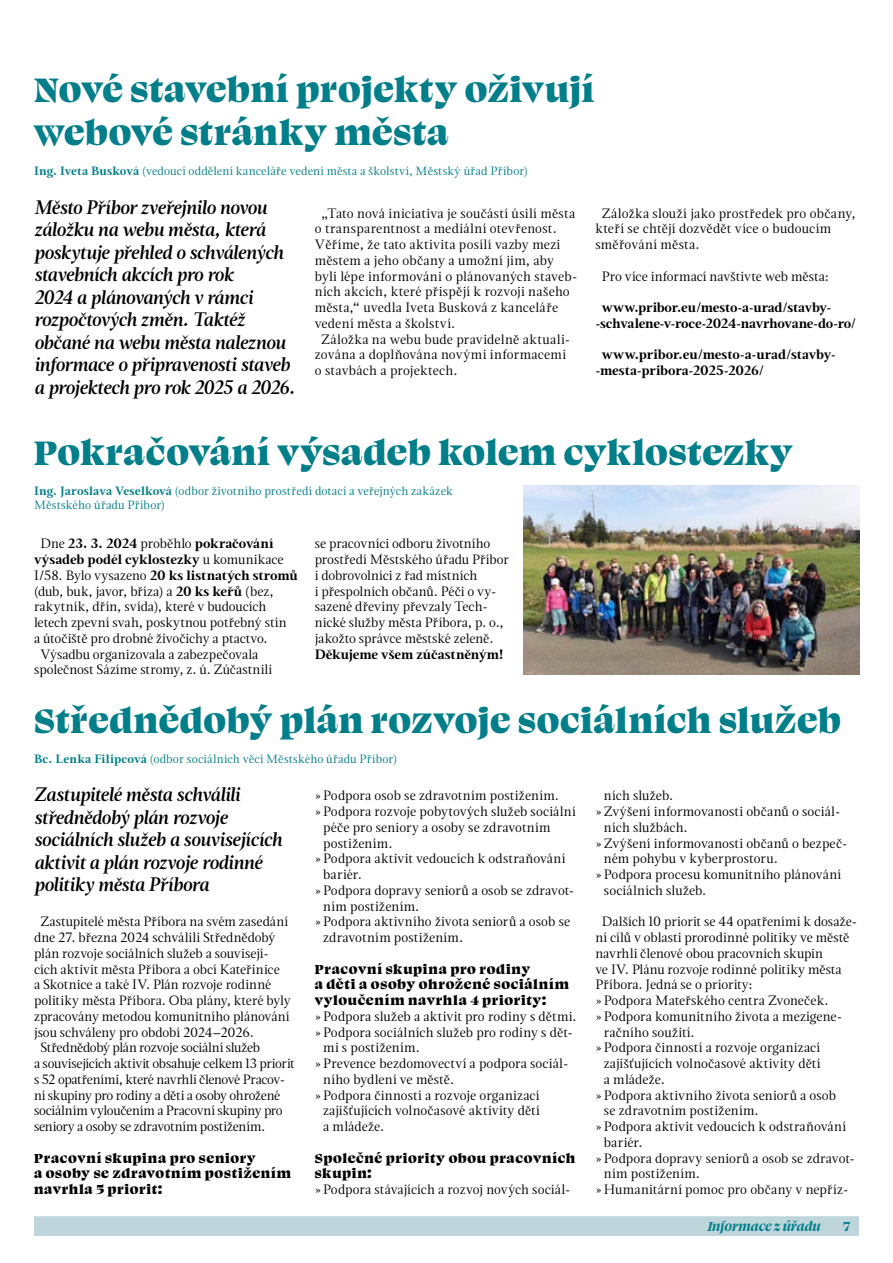
<style>
.page{position:relative;width:893px;height:1263px;background:#fff}
.page>*{position:absolute;margin:0;border:0;box-sizing:border-box;transform-origin:0 0}
.Nadpis_clanku{font:900 39px/43.5px "Swear Display";letter-spacing:.015em;color:#007e89}
.Text_Uvod{font:italic 600 19.5px/22.5px "Magneta";letter-spacing:-.02em;color:#000}
.Text_Nadpis{font:900 15px/15.8px "Swear Display";letter-spacing:.045em;color:#000}
.t1{font:italic 700 15px "Swear Display";color:#007e89}
.t2{font:700 15px "Swear Display";color:#007e89}
.Text{font:13.5px/15.8px "Magneta";letter-spacing:.005em;color:#000}
.Text-2{font:13.5px/15.8px "Magneta";letter-spacing:-.025em;color:#000}
.Text-3{font:700 13.5px/15.8px "Magneta";letter-spacing:-.01em;color:#000}
.Autor_clanku{font:12px/14.2px "Magneta";letter-spacing:.01em;color:#007e89}
.s1{font-weight:700}
</style>
<div class="page">
<img style="left:523px;top:485px;width:336px;height:189px">
<div style="left:34px;top:1216px;width:825px;height:20px;background:#bed6db"></div>
<p class="Nadpis_clanku" style="left:34px;top:65px;width:562px">Nové stavební projekty oživují webové stránky města</p>
<p class="Autor_clanku" style="left:34px;top:164px;width:495px"><span class="s1">Ing. Iveta Busková</span> (vedoucí oddělení kanceláře vedení města a školství, Městský úřad Příbor)</p>
<p class="Text_Uvod" style="left:34px;top:195px;width:262px">Město Příbor zveřejnilo novou záložku na webu města, která poskytuje přehled o schválených stavebních akcích pro rok<br>2024 a plánovaných v rámci rozpočtových změn. Taktéž občané na webu města naleznou informace o připravenosti staveb a projektech pro rok 2025 a 2026.</p>
<p class="Text" style="left:315px;top:205px;width:265px;text-indent:6px">„Tato nová iniciativa je součástí úsilí města o transparentnost a mediální otevřenost.<br>Věříme, že tato aktivita posílí vazby mezi městem a jeho občany a umožní jim, aby byli lépe informováni o plánovaných staveb&shy;ních akcích, které přispějí k rozvoji našeho města,“ uvedla Iveta Busková z kanceláře vedení města a školství.</p>
<p class="Text" style="left:595px;top:205px;width:262px;text-indent:6px">Záložka slouží jako prostředek pro občany, kteří se chtějí dozvědět více o budoucím směřování města.</p>
<p class="Text" style="left:602px;top:268px;width:229px">Pro více informací navštivte web města:</p>
<p class="Text-3" style="left:595px;top:299px;width:263px;text-indent:6px">www.pribor.eu/mesto-a-urad/stavby--schvalene-v-roce-2024-navrhovane-do-ro/</p>
<p class="Text-3" style="left:595px;top:346px;width:242px;text-indent:6px">www.pribor.eu/mesto-a-urad/stavby--mesta-pribora-2025-2026/</p>
<p class="Text" style="left:315px;top:331px;width:257px;text-indent:6px">Záložka na webu bude pravidelně aktuali&shy;zována a doplňována novými informacemi o stavbách a projektech.</p>
<p class="Nadpis_clanku" style="left:34px;top:428px;width:760px">Pokračování výsadeb kolem cyklostezky</p>
<p class="Autor_clanku" style="left:34px;top:483px;width:420px"><span class="s1">Ing. Jaroslava Veselková</span> (odbor životního prostředí dotací a veřejných zakázek<br>Městského úřadu Příbor)</p>
<p class="Text" style="left:34px;top:535px;width:265px;text-indent:6px">Dne <span class="s1">23. 3. 2024</span> proběhlo <span class="s1">pokračování výsadeb podél cyklostezky</span> u komunikace I/58. Bylo vysazeno <span class="s1">20 ks listnatých stromů </span>(dub, buk, javor, bříza) a <span class="s1">20 ks keřů</span> (bez, rakytník, dřín, svída), které v budoucích letech zpevní svah, poskytnou potřebný stín<br>a útočiště pro drobné živočichy a ptactvo.</p>
<p class="Text" style="left:34px;top:646px;width:240px;text-align:center">Výsadbu organizovala a zabezpečovala společnost Sázíme stromy, z. ú. Zúčastnili</p>
<p class="Text" style="left:315px;top:535px;width:196px">se pracovníci odboru životního prostředí Městského úřadu Příbor i dobrovolníci z řad místních<br>i přespolních občanů. Péči o vy&shy;sazené dřeviny převzaly Tech&shy;nické služby města Příbora, p. o., jakožto správce městské zeleně.<br><span class="s1">Děkujeme všem zúčastněným!</span></p>
<p class="Nadpis_clanku" style="left:34px;top:696px;width:808px">Střednědobý plán rozvoje sociálních služeb</p>
<p class="Autor_clanku" style="left:34px;top:751px;width:365px"><span class="s1">Bc. Lenka Filipcová</span> (odbor sociálních věcí Městského úřadu Příbor)</p>
<p class="Text_Uvod" style="left:34px;top:783px;width:249px">Zastupitelé města schválili střednědobý plán rozvoje sociálních služeb a souvisejících aktivit a plán rozvoje rodinné politiky města Příbora</p>
<p class="Text" style="left:34px;top:913px;width:258px;text-indent:6px">Zastupitelé města Příbora na svém zasedání dne 27. března 2024 schválili Střednědobý plán rozvoje sociálních služeb a souvisejí&shy;cích aktivit města Příbora a obcí Kateřinice<br>a Skotnice a také IV. Plán rozvoje rodinné politiky města Příbora. Oba plány, které byly zpracovány metodou komunitního plánování jsou schváleny pro období 2024–2026.</p>
<p class="Text-2" style="left:34px;top:1039px;width:262px;text-indent:6px">Střednědobý plán rozvoje sociální služeb<br>a souvisejících aktivit obsahuje celkem 13 priorit s 52 opatřeními, které navrhli členové Pracov&shy;ní skupiny pro rodiny a děti a osoby ohrožené sociálním vyloučením a Pracovní skupiny pro seniory a osoby se zdravotním postižením.</p>
<p class="Text_Nadpis" style="left:34px;top:1149px;width:258px">Pracovní skupina pro seniory<br>a osoby se zdravotním postižením navrhla 5 priorit:</p>
<p class="Text" style="left:315px;top:787px;width:246px">»Podpora osob se zdravotním postižením.</p>
<p class="Text" style="left:323px;top:803px;width:254px;text-indent:-9px">»Podpora rozvoje pobytových služeb sociální péče pro seniory a osoby se zdravotním postižením.</p>
<p class="Text" style="left:323px;top:850px;width:244px;text-indent:-9px">»Podpora aktivit vedoucích k odstraňování bariér.</p>
<p class="Text" style="left:323px;top:882px;width:253px;text-indent:-9px">»Podpora dopravy seniorů a osob se zdravot&shy;ním postižením.</p>
<p class="Text" style="left:323px;top:913px;width:249px;text-indent:-9px">»Podpora aktivního života seniorů a osob se zdravotním postižením.</p>
<p class="Text_Nadpis" style="left:315px;top:960px;width:256px">Pracovní skupina pro rodiny<br>a děti a osoby ohrožené sociálním vyloučením navrhla 4 priority:</p>
<p class="Text" style="left:315px;top:1008px;width:264px">»Podpora služeb a aktivit pro rodiny s dětmi.</p>
<p class="Text" style="left:323px;top:1024px;width:251px;text-indent:-9px">»Podpora sociálních služeb pro rodiny s dět&shy;mi s postižením.</p>
<p class="Text" style="left:323px;top:1055px;width:247px;text-indent:-9px">»Prevence bezdomovectví a podpora sociál&shy;ního bydlení ve městě.</p>
<p class="Text" style="left:323px;top:1087px;width:218px;text-align:justify;text-indent:-9px">»Podpora činností a rozvoje organizací zajišťujících volnočasové aktivity dětí a mládeže.</p>
<p class="Text_Nadpis" style="left:315px;top:1149px;width:262px">Společné priority obou pracovních skupin:</p>
<p class="Text" style="left:315px;top:1181px;width:258px">»Podpora stávajících a rozvoj nových sociál-</p>
<p class="Text" style="left:604px;top:787px;width:71px">ních služeb.</p>
<p class="Text" style="left:604px;top:803px;width:238px;text-indent:-9px">»Zvýšení informovanosti občanů o sociál&shy;ních službách.</p>
<p class="Text" style="left:604px;top:835px;width:245px;text-indent:-9px">»Zvýšení informovanosti občanů o bezpeč&shy;ném pohybu v kyberprostoru.</p>
<p class="Text" style="left:604px;top:866px;width:239px;text-indent:-9px">»Podpora procesu komunitního plánování sociálních služeb.</p>
<p class="Text" style="left:595px;top:913px;width:264px;text-indent:6px">Dalších 10 priorit se 44 opatřeními k dosaže&shy;ní cílů v oblasti prorodinné politiky ve městě navrhli členové obou pracovních skupin<br>ve IV. Plánu rozvoje rodinné politiky města Příbora. Jedná se o priority:</p>
<p class="Text" style="left:595px;top:992px;width:235px">»Podpora Mateřského centra Zvoneček.</p>
<p class="Text" style="left:604px;top:1008px;width:240px;text-indent:-9px">»Podpora komunitního života a mezigene&shy;račního soužití.</p>
<p class="Text" style="left:604px;top:1039px;width:218px;text-align:justify;text-indent:-9px">»Podpora činností a rozvoje organizací zajišťujících volnočasové aktivity dětí a mládeže.</p>
<p class="Text" style="left:604px;top:1087px;width:234px;text-indent:-9px">»Podpora aktivního života seniorů a osob se zdravotním postižením.</p>
<p class="Text" style="left:604px;top:1118px;width:244px;text-indent:-9px">»Podpora aktivit vedoucích k odstraňování bariér.</p>
<p class="Text" style="left:604px;top:1150px;width:253px;text-indent:-9px">»Podpora dopravy seniorů a osob se zdravot&shy;ním postižením.</p>
<p class="Text" style="left:595px;top:1181px;width:255px">»Humanitární pomoc pro občany v nepříz-</p>
<p class="t1" style="left:708px;top:1217px;width:114px">Informace zúřadu</p>
<p class="t2" style="left:843px;top:1216px;width:9px">7</p>
</div>
